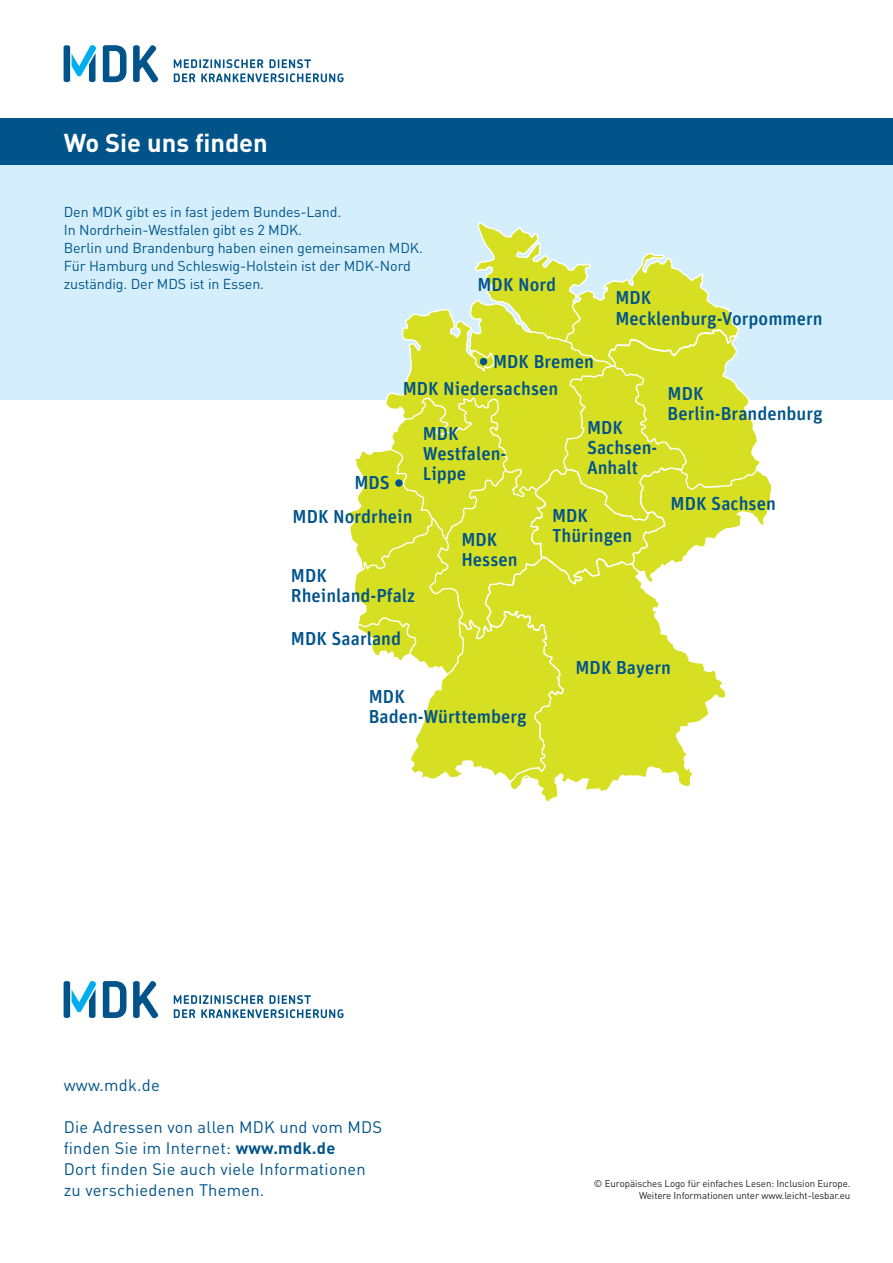
<style>
.page{position:relative;width:893px;height:1263px;background:#fff}
.page>*{position:absolute;margin:0;border:0;box-sizing:border-box;transform-origin:0 0}
.t1{font:700 25.5px "DIN";color:#fff}
.t2{font:500 18.75px/20px "Unit Rounded Pro";color:#01548a}
.t3{font:16.5px/21px "DIN";letter-spacing:.015em;color:#01548a}
.t4{font:14.25px/18px "DIN";letter-spacing:-.01em;color:#01548a}
.t5{font:9.75px/12px "DIN";letter-spacing:-.01em;color:#231f20;text-align:right}
.s1{font-weight:700}
</style>
<div class="page">
<svg style="left:174px;top:59px;width:170px;height:23px"></svg>
<svg style="left:103px;top:45px;width:55px;height:37px"></svg>
<svg style="left:64px;top:45px;width:32px;height:37px"></svg>
<div style="left:0;top:164px;width:893px;height:236px;background:#d4effb"></div>
<div style="left:0;top:118px;width:893px;height:47px;background:#01548a"></div>
<svg style="left:348px;top:222px;width:424px;height:564px"></svg>
<div style="left:480px;top:358px;width:7px;height:7px;background:#01548a;border-radius:50%"></div>
<div style="left:395px;top:479px;width:8px;height:8px;background:#01548a;border-radius:50%"></div>
<svg style="left:174px;top:995px;width:170px;height:23px"></svg>
<svg style="left:103px;top:981px;width:55px;height:37px"></svg>
<svg style="left:64px;top:981px;width:32px;height:37px"></svg>
<h1 class="t1" style="left:64px;top:126px;width:206px">Wo Sie uns finden</h1>
<p class="t4" style="left:64px;top:202px;width:361px">Den MDK gibt es in fast jedem Bundes-Land.<br>In Nordrhein-Westfalen gibt es 2 MDK.<br>Berlin und Brandenburg haben einen gemeinsamen MDK.<br>Für Hamburg und Schleswig-Holstein ist der MDK-Nord zuständig. Der MDS ist in Essen.</p>
<p class="t2" style="left:477px;top:274px;width:80px">MDK Nord</p>
<p class="t2" style="left:493px;top:350px;width:102px">MDK Bremen</p>
<p class="t2" style="left:615px;top:286px;width:209px;line-height:21.1px">MDK<br>Mecklenburg-Vorpommern</p>
<p class="t2" style="left:354px;top:472px;width:37px">MDS</p>
<p class="t2" style="left:403px;top:377px;width:157px">MDK Niedersachsen</p>
<p class="t2" style="left:423px;top:422px;width:85px">MDK<br>Westfalen-<br>Lippe</p>
<p class="t2" style="left:587px;top:416px;width:72px">MDK<br>Sachsen-<br>Anhalt</p>
<p class="t2" style="left:293px;top:506px;width:121px">MDK Nordrhein</p>
<p class="t2" style="left:291px;top:564px;width:126px">MDK<br>Rheinland-Pfalz</p>
<p class="t2" style="left:291px;top:628px;width:112px">MDK Saarland</p>
<p class="t2" style="left:461px;top:528px;width:58px">MDK<br>Hessen</p>
<p class="t2" style="left:552px;top:504px;width:82px">MDK<br>Thüringen</p>
<p class="t2" style="left:668px;top:383px;width:157px">MDK<br>Berlin-Brandenburg</p>
<p class="t2" style="left:671px;top:493px;width:107px">MDK Sachsen</p>
<p class="t2" style="left:369px;top:686px;width:160px">MDK<br>Baden-Württemberg</p>
<p class="t2" style="left:575px;top:657px;width:97px">MDK Bayern</p>
<p class="t3" style="left:64px;top:1074px;width:98px">www.mdk.de</p>
<p class="t3" style="left:64px;top:1116px;width:320px">Die Adressen von allen MDK und vom MDS finden Sie im Internet: <span class="s1">www.mdk.de<br></span>Dort finden Sie auch viele Informationen zu verschiedenen Themen.</p>
<p class="t5" style="left:594px;top:1177px;width:258px">© Europäisches Logo für einfaches Lesen: Inclusion Europe.<br>Weitere Informationen unter www.leicht-lesbar.eu</p>
</div>
